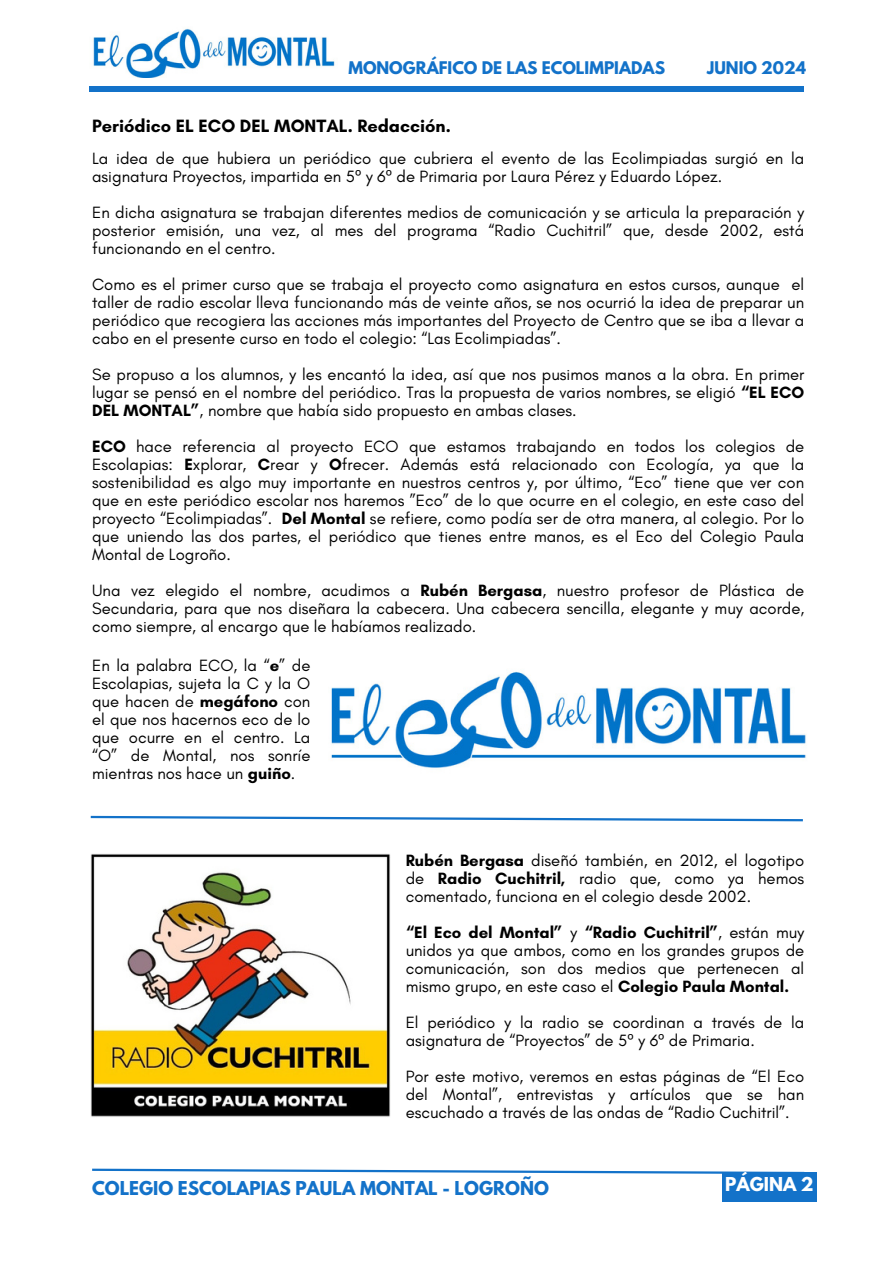
<style>
.page{position:relative;width:894px;height:1264px;background:#fff}
.page>*{position:absolute;margin:0;border:0;box-sizing:border-box;transform-origin:0 0}
.t1{font:700 18.15px "Glacial Indifference";color:#000}
.t2{font:700 16.95px "League Spartan";color:#1372c9}
.t3{font:700 16.95px "League Spartan";color:#fff}
.t4{font:16.65px/18px "Glacial Indifference";color:#000;text-align:justify}
.t5{font:700 15.45px "League Spartan";color:#1372c9}
.s1{font-family:"Noto Sans"}
.s2{font-weight:700}
</style>
<div class="page">
<div style="left:89px;top:86px;width:715px;height:6px;background:#1372c9"></div>
<svg style="left:92px;top:1168px;width:712px;height:6px"></svg>
<img style="left:93px;top:28px;width:242px;height:50px">
<div style="left:722px;top:1172px;width:94px;height:29px;background:#1372c9"></div>
<img style="left:331px;top:672px;width:476px;height:96px">
<img style="left:91px;top:854px;width:299px;height:263px">
<svg style="left:90px;top:815px;width:713px;height:7px"></svg>
<h3 class="t5" style="left:348px;top:60px;width:318px">MONOGRÁFICO DE LAS ECOLIMPIADAS</h3>
<h3 class="t5" style="left:707px;top:60px;width:100px">JUNIO 2024</h3>
<h3 class="t1" style="left:92px;top:114px;width:360px">Periódico EL ECO DEL MONTAL. Redacción.</h3>
<h3 class="t4" style="left:92px;top:149px;width:713px">La idea de que hubiera un periódico que cubriera el evento de las Ecolimpiadas surgió en la asignatura Proyectos, impartida en 5<span class="s1">º</span> y 6<span class="s1">º</span> de Primaria por Laura Pérez y Eduardo López.</h3>
<h3 class="t4" style="left:92px;top:203px;width:713px">En dicha asignatura se trabajan diferentes medios de comunicación y se articula la preparación y posterior emisión, una vez, al mes del programa “Radio Cuchitril” que, desde 2002, está funcionando en el centro.</h3>
<h3 class="t4" style="left:92px;top:275px;width:713px">Como es el primer curso que se trabaja el proyecto como asignatura en estos cursos, aunque el taller de radio escolar lleva funcionando más de veinte años, se nos ocurrió la idea de preparar un periódico que recogiera las acciones más importantes del Proyecto de Centro que se iba a llevar a cabo en el presente curso en todo el colegio: “Las Ecolimpiadas”.</h3>
<p class="t4" style="left:92px;top:365px;width:713px">Se propuso a los alumnos, y les encantó la idea, así que nos pusimos manos a la obra. En primer lugar se pensó en el nombre del periódico. Tras la propuesta de varios nombres, se eligió <span class="s2">“EL ECO DEL MONTAL”</span>, nombre que había sido propuesto en ambas clases.</p>
<p class="t4" style="left:92px;top:437px;width:713px"><span class="s2">ECO</span> hace referencia al proyecto ECO que estamos trabajando en todos los colegios de Escolapias: <span class="s2">E</span>xplorar, <span class="s2">C</span>rear y <span class="s2">O</span>frecer. Además está relacionado con Ecología, ya que la sostenibilidad es algo muy importante en nuestros centros y, por último, “Eco” tiene que ver con que en este periódico escolar nos haremos ”Eco” de lo que ocurre en el colegio, en este caso del proyecto “Ecolimpiadas”. <span class="s2">Del Montal</span> se refiere, como podía ser de otra manera, al colegio. Por lo que uniendo las dos partes, el periódico que tienes entre manos, es el Eco del Colegio Paula Montal de Logroño.</p>
<h3 class="t4" style="left:92px;top:581px;width:713px">Una vez elegido el nombre, acudimos a <span class="s2">Rubén Bergasa</span>, nuestro profesor de Plástica de Secundaria, para que nos diseñara la cabecera. Una cabecera sencilla, elegante y muy acorde, como siempre, al encargo que le habíamos realizado.</h3>
<h3 class="t4" style="left:92px;top:656px;width:220px">En la palabra ECO, la “<span class="s2">e</span>” de Escolapias, sujeta la C y la O que hacen de <span class="s2">megáfono</span> con el que nos hacernos eco de lo que ocurre en el centro. La “O” de Montal, nos sonríe mientras nos hace un <span class="s2">guiño</span>.</h3>
<h3 class="t4" style="left:405px;top:850px;width:400px"><span class="s2">Rubén Bergasa</span> diseñó también, en 2012, el logotipo de <span class="s2">Radio Cuchitril,</span> radio que, como ya hemos comentado, funciona en el colegio desde 2002.</h3>
<h3 class="t4" style="left:405px;top:922px;width:400px"><span class="s2">“El Eco del Montal”</span> y <span class="s2">“Radio Cuchitril”</span>, están muy unidos ya que ambos, como en los grandes grupos de comunicación, son dos medios que pertenecen al mismo grupo, en este caso el <span class="s2">Colegio Paula Montal.</span></h3>
<h3 class="t4" style="left:405px;top:1012px;width:400px">El periódico y la radio se coordinan a través de la asignatura de “Proyectos” de 5<span class="s1">º</span> y 6<span class="s1">º</span> de Primaria.</h3>
<h1 class="t4" style="left:405px;top:1066px;width:400px">Por este motivo, veremos en estas páginas de “El Eco del Montal”, entrevistas y artículos que se han escuchado a través de las ondas de “Radio Cuchitril”.</h1>
<h1 class="t2" style="left:92px;top:1180px;width:458px">COLEGIO ESCOLAPIAS PAULA MONTAL - LOGROÑO</h1>
<p class="t3" style="left:725px;top:1176px;width:90px">PÁGINA 2</p>
</div>
